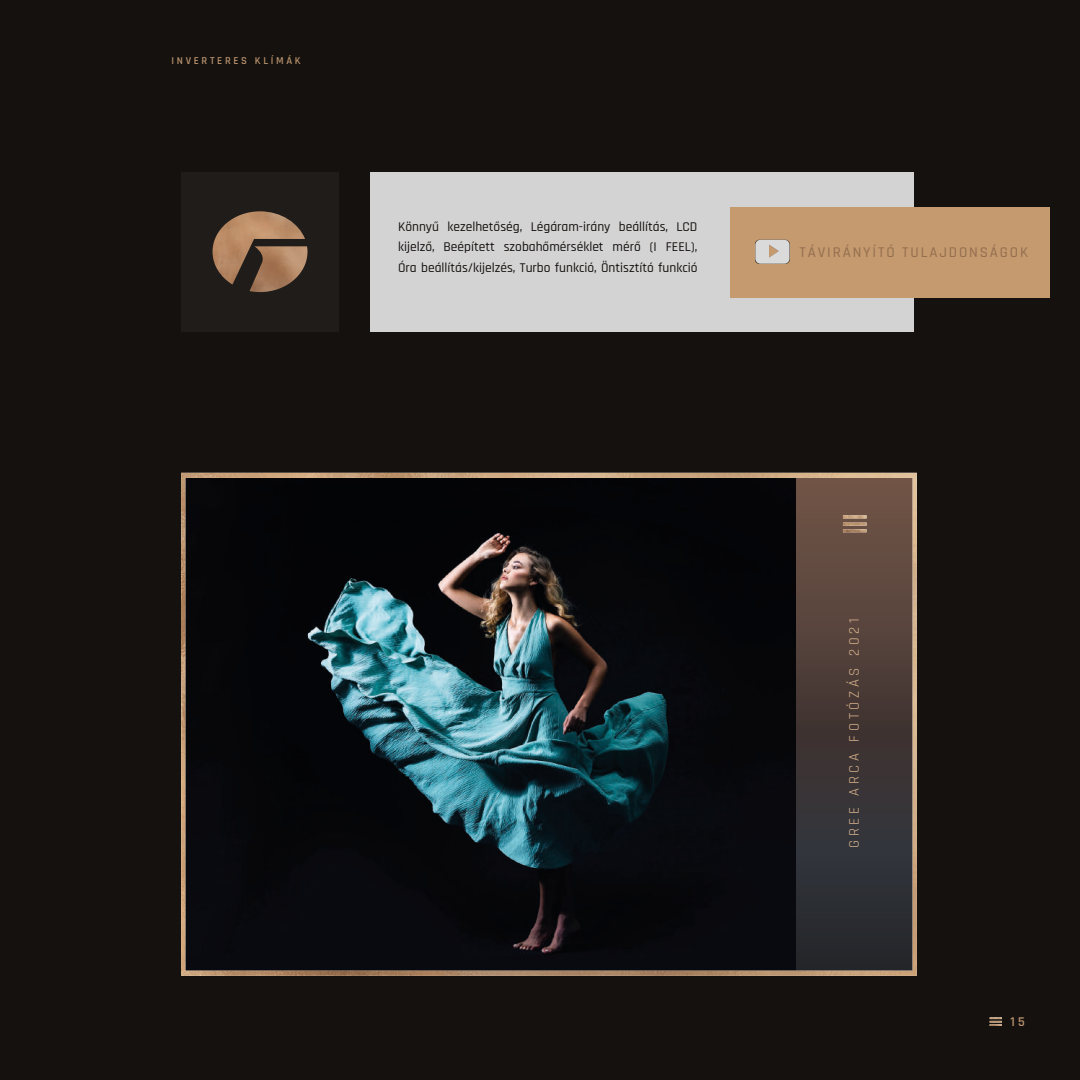
<style>
.page{position:relative;width:1080px;height:1080px;background:#14110e}
.page>*{position:absolute;margin:0;border:0;box-sizing:border-box;transform-origin:0 0}
.t1{font:500 15px "Rajdhani";letter-spacing:.125em;color:#926d4e}
.t2{font:14.7px "Rajdhani";letter-spacing:.25em;color:#dcb68e}
.t3{font:500 13.5px/20.2px "Rajdhani";color:#14110e;text-align:justify}
.t4{font:600 13.5px "Rajdhani";color:#ba936d}
.t5{font:600 10.65px "Rajdhani";letter-spacing:.25em;color:#ba936d}
</style>
<div class="page">
<div style="left:181px;top:172px;width:158px;height:159px;background:#1f1c19"></div>
<div style="left:370px;top:172px;width:544px;height:159px;background:#d4d3d4"></div>
<div style="left:730px;top:207px;width:319px;height:91px;background:#c59a6f"></div>
<div style="left:755px;top:240px;width:35px;height:24px;background:#1d1d1b;opacity:.75"></div>
<svg style="left:755px;top:240px;width:34px;height:24px"></svg>
<img style="left:213px;top:211px;width:95px;height:81px">
<img style="left:181px;top:473px;width:736px;height:503px">
<img style="left:843px;top:515px;width:24px;height:17px">
<svg style="left:990px;top:1017px;width:12px;height:9px"></svg>
<p class="t5" style="left:172px;top:54px;width:131px">INVERTERES KLÍMÁK</p>
<p class="t3" style="left:398px;top:217px;width:301px">Könnyű kezelhetőség, Légáram-irány beállítás, LCD kijelző, Beépített szobahőmérséklet mérő (I FEEL), Óra beállítás/kijelzés, Turbo funkció, Öntisztító funkció</p>
<p class="t1" style="left:800px;top:243px;width:230px">TÁVIRÁNYÍTÓ TULAJDONSÁGOK</p>
<p class="t2" style="left:846px;top:848px;width:231px;rotate:-90deg">GREE ARCA FOTÓZÁS 2021</p>
<p class="t4" style="left:1010px;top:1014px;width:16px">15</p>
</div>
